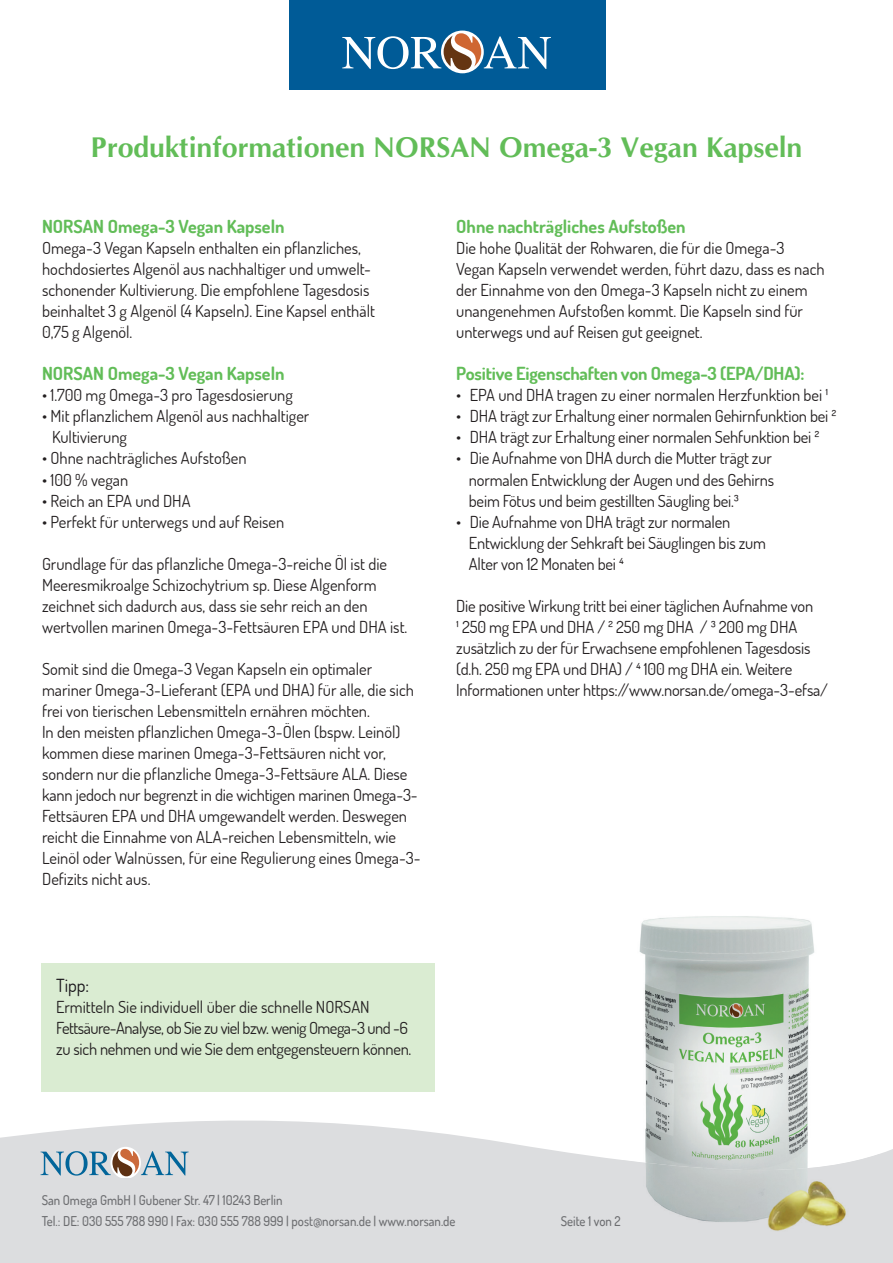
<style>
.page{position:relative;width:893px;height:1263px;background:#fff}
.page>*{position:absolute;margin:0;border:0;box-sizing:border-box;transform-origin:0 0}
.t1{font:700 28.5px "CG Omega";color:#62bd58}
.t2{font:700 18px "Dosis";color:#62bd58}
.t3{font:18px "Dosis";color:#171419}
.t4{font:16.5px/21px "Dosis";color:#231f20}
.t5{font:500 13.5px/21px "Dosis";color:#6c6d70;scale:.95 1}
</style>
<div class="page">
<svg style="left:0;top:1120px;width:893px;height:143px;background:#dedfe1"></svg>
<div style="left:42px;top:963px;width:393px;height:128px;background:#daecd2"></div>
<img style="left:621px;top:916px;width:207px;height:237px">
<img style="left:828px;top:1120px;width:52px;height:33px">
<img style="left:621px;top:1153px;width:259px;height:83px">
<svg style="left:41px;top:1147px;width:148px;height:30px;background:#adbac1"></svg>
<div style="left:289px;top:0;width:316px;height:90px;background:#005b97"></div>
<div style="left:441px;top:31px;width:43px;height:42px;background:#fff;border-radius:50%"></div>
<svg style="left:342px;top:33px;width:209px;height:37px"></svg>
<h1 class="t1" style="left:90px;top:129px;width:713px">Produktinformationen NORSAN Omega-3 Vegan Kapseln</h1>
<p class="t2" style="left:42px;top:215px;width:244px">NORSAN Omega-3 Vegan Kapseln</p>
<p class="t4" style="left:42px;top:237px;width:334px">Omega-3 Vegan Kapseln enthalten ein pflanzliches, hochdosiertes Algenöl aus nachhaltiger und umwelt&shy;schonender Kultivierung. Die empfohlene Tagesdosis beinhaltet 3 g Algenöl (4 Kapseln). Eine Kapsel enthält 0,75 g Algenöl.</p>
<p class="t2" style="left:42px;top:362px;width:244px">NORSAN Omega-3 Vegan Kapseln</p>
<p class="t4" style="left:42px;top:384px;width:252px">• 1.700 mg Omega-3 pro Tagesdosierung</p>
<p class="t4" style="left:52px;top:405px;width:259px;text-indent:-10px">• Mit pflanzlichem Algenöl aus nachhaltiger<br>Kultivierung</p>
<p class="t4" style="left:42px;top:447px;width:206px">• Ohne nachträgliches Aufstoßen</p>
<p class="t4" style="left:42px;top:468px;width:88px">• 100 % vegan</p>
<p class="t4" style="left:42px;top:489px;width:150px">• Reich an EPA und DHA</p>
<p class="t4" style="left:42px;top:510px;width:244px">• Perfekt für unterwegs und auf Reisen</p>
<p class="t4" style="left:42px;top:552px;width:367px">Grundlage für das pflanzliche Omega-3-reiche Öl ist die Meeresmikroalge Schizochytrium sp. Diese Algenform zeichnet sich dadurch aus, dass sie sehr reich an den wertvollen marinen Omega-3-Fettsäuren EPA und DHA ist.</p>
<p class="t4" style="left:42px;top:657px;width:380px">Somit sind die Omega-3 Vegan Kapseln ein optimaler mariner Omega-3-Lieferant (EPA und DHA) für alle, die sich frei von tierischen Lebensmitteln ernähren möchten.<br>In den meisten pflanzlichen Omega-3-Ölen (bspw. Leinöl) kommen diese marinen Omega-3-Fettsäuren nicht vor, sondern nur die pflanzliche Omega-3-Fettsäure ALA. Diese kann jedoch nur begrenzt in die wichtigen marinen Omega-3- Fettsäuren EPA und DHA umgewandelt werden. Deswegen reicht die Einnahme von ALA-reichen Lebensmitteln, wie Leinöl oder Walnüssen, für eine Regulierung eines Omega-3- Defizits nicht aus.</p>
<p class="t2" style="left:456px;top:215px;width:231px">Ohne nachträgliches Aufstoßen</p>
<p class="t4" style="left:456px;top:237px;width:370px">Die hohe Qualität der Rohwaren, die für die Omega-3<br>Vegan Kapseln verwendet werden, führt dazu, dass es nach der Einnahme von den Omega-3 Kapseln nicht zu einem unangenehmen Aufstoßen kommt. Die Kapseln sind für unterwegs und auf Reisen gut geeignet.</p>
<p class="t2" style="left:456px;top:362px;width:350px">Positive Eigenschaften von Omega-3 (EPA/DHA):</p>
<p class="t4" style="left:456px;top:384px;width:373px">• EPA und DHA tragen zu einer normalen Herzfunktion bei ¹</p>
<p class="t4" style="left:456px;top:405px;width:382px">• DHA trägt zur Erhaltung einer normalen Gehirnfunktion bei ²</p>
<p class="t4" style="left:456px;top:426px;width:365px">• DHA trägt zur Erhaltung einer normalen Sehfunktion bei ²</p>
<p class="t4" style="left:469px;top:447px;width:307px;text-indent:-13px">• Die Aufnahme von DHA durch die Mutter trägt zur normalen Entwicklung der Augen und des Gehirns beim Fötus und beim gestillten Säugling bei.³</p>
<p class="t4" style="left:469px;top:510px;width:299px;text-indent:-13px">• Die Aufnahme von DHA trägt zur normalen<br>Entwicklung der Sehkraft bei Säuglingen bis zum<br>Alter von 12 Monaten bei ⁴</p>
<p class="t4" style="left:456px;top:594px;width:373px">Die positive Wirkung tritt bei einer täglichen Aufnahme von<br>¹ 250 mg EPA und DHA / ² 250 mg DHA / ³ 200 mg DHA zusätzlich zu der für Erwachsene empfohlenen Tagesdosis (d.h. 250 mg EPA und DHA) / ⁴ 100 mg DHA ein. Weitere Informationen unter https://www.norsan.de/omega-3-efsa/</p>
<p class="t3" style="left:56px;top:973px;width:35px">Tipp:</p>
<p class="t4" style="left:56px;top:996px;width:357px">Ermitteln Sie individuell über die schnelle NORSAN<br>Fettsäure-Analyse, ob Sie zu viel bzw. wenig Omega-3 und -6 zu sich nehmen und wie Sie dem entgegensteuern können.</p>
<p class="t5" style="left:42px;top:1189px;width:437px">San Omega GmbH | Gubener Str. 47 | 10243 Berlin<br>Tel.: DE: 030 555 788 990 | Fax: 030 555 788 999 | post@norsan.de | www.norsan.de</p>
<p class="t5" style="left:561px;top:1210px;width:65px">Seite 1 von 2</p>
</div>
